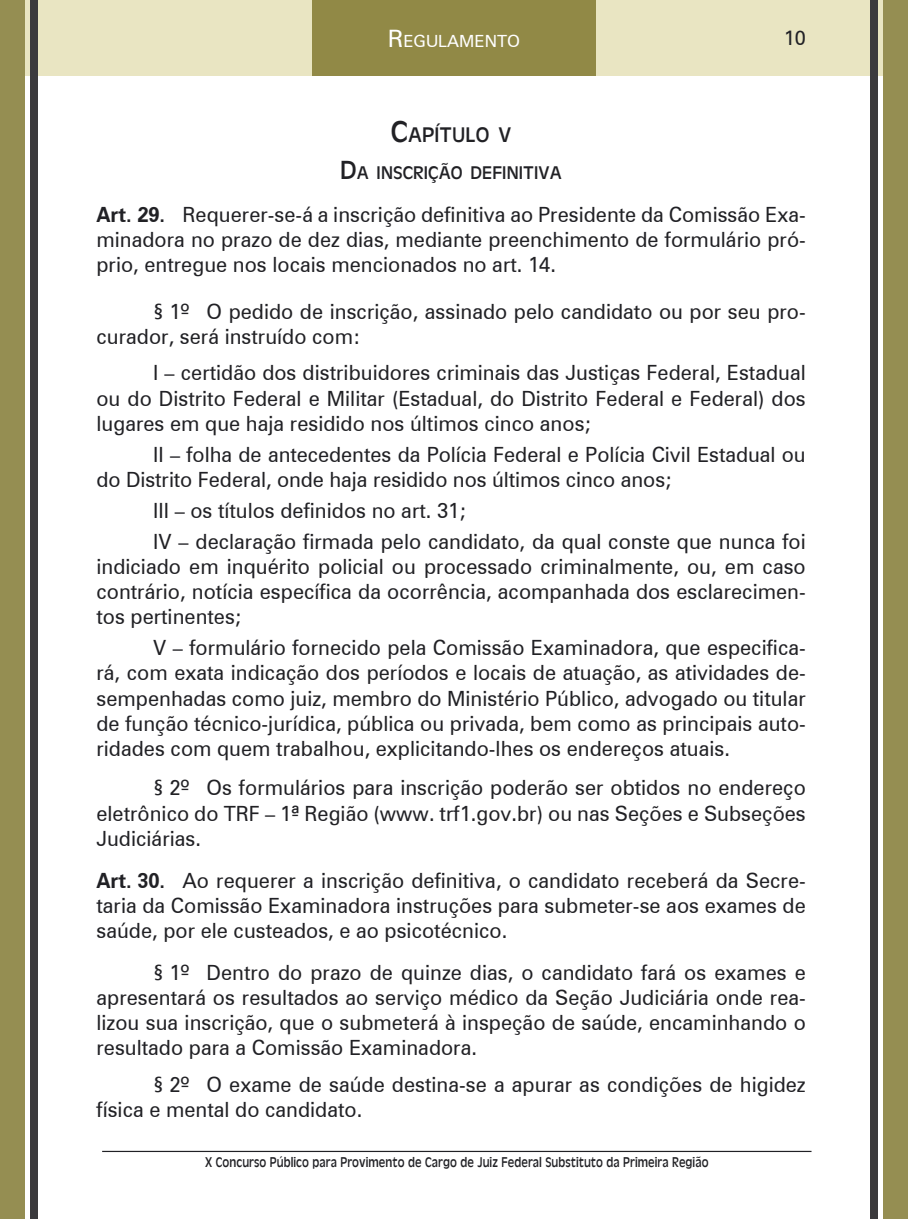
<style>
.page{position:relative;width:908px;height:1219px;background:#fff}
.page>*{position:absolute;margin:0;border:0;box-sizing:border-box;transform-origin:0 0}
.t1{font:21px/25.2px "Zurich BT";color:#212125;text-align:justify;scale:.96 1}
.t2{font:21px "Antique";color:#212125}
.t3{font:20px "Zurich BT";color:#212125}
.t4{font:18.2px "Antique";color:#212125}
.t5{font:16.8px "Zurich BT";color:#fff}
.t6{font:14px "Antique Condensed";color:#212125}
.s1{font-size:24px}
.s2{font-size:30px}
.s3{font-size:26px}
.s4{font-weight:700}
</style>
<div class="page">
<div style="left:0;top:0;width:907px;height:76px;background:#e9e5c2"></div>
<hr style="left:102px;top:1151px;width:709px;height:1px;background:#212125">
<div style="left:312px;top:0;width:283px;height:76px;background:#918946"></div>
<div style="left:30px;top:0;width:7px;height:1219px;background:#3b3a3d"></div>
<div style="left:0;top:0;width:24px;height:1219px;background:#958e52"></div>
<div style="left:870px;top:0;width:7px;height:1219px;background:#3b3a3d"></div>
<div style="left:883px;top:0;width:24px;height:1219px;background:#958e52"></div>
<p class="t5" style="left:387px;top:31px;width:134px"><span class="s1">R</span>EGULAMENTO</p>
<p class="t3" style="left:783px;top:26px;width:24px">10</p>
<p class="t2" style="left:390px;top:123px;width:122px"><span class="s2">C</span>APÍTULO V</p>
<p class="t4" style="left:340px;top:162px;width:223px"><span class="s3">D</span>A INSCRIÇÃO DEFINITIVA</p>
<p class="t1" style="left:96px;top:201px;width:740px"><span class="s4">Art. 29.</span> Requerer-se-á a inscrição definitiva ao Presidente da Comissão Exa&shy;minadora no prazo de dez dias, mediante preenchimento de formulário pró&shy;prio, entregue nos locais mencionados no art. 14.</p>
<p class="t1" style="left:96px;top:298px;width:740px;text-indent:57px">§ 1º O pedido de inscrição, assinado pelo candidato ou por seu pro&shy;curador, será instruído com:</p>
<p class="t1" style="left:96px;top:360px;width:740px;text-indent:57px">I – certidão dos distribuidores criminais das Justiças Federal, Estadual ou do Distrito Federal e Militar (Estadual, do Distrito Federal e Federal) dos lugares em que haja residido nos últimos cinco anos;</p>
<p class="t1" style="left:96px;top:442px;width:740px;text-indent:57px">II – folha de antecedentes da Polícia Federal e Polícia Civil Estadual ou do Distrito Federal, onde haja residido nos últimos cinco anos;</p>
<p class="t1" style="left:153px;top:495px;width:681px;line-height:30.8px">III – os títulos definidos no art. 31;<br>IV – declaração firmada pelo candidato, da qual conste que nunca foi</p>
<p class="t1" style="left:96px;top:554px;width:740px">indiciado em inquérito policial ou processado criminalmente, ou, em caso contrário, notícia específica da ocorrência, acompanhada dos esclarecimen&shy;tos pertinentes;</p>
<p class="t1" style="left:96px;top:635px;width:740px;text-indent:57px">V – formulário fornecido pela Comissão Examinadora, que especifica&shy;rá, com exata indicação dos períodos e locais de atuação, as atividades de&shy;sempenhadas como juiz, membro do Ministério Público, advogado ou titular de função técnico-jurídica, pública ou privada, bem como as principais auto&shy;ridades com quem trabalhou, explicitando-lhes os endereços atuais.</p>
<p class="t1" style="left:96px;top:775px;width:740px;text-indent:57px">§ 2º Os formulários para inscrição poderão ser obtidos no endereço eletrônico do TRF – 1ª Região (www. trf1.gov.br) ou nas Seções e Subseções Judiciárias.</p>
<p class="t1" style="left:96px;top:868px;width:740px"><span class="s4">Art. 30.</span> Ao requerer a inscrição definitiva, o candidato receberá da Secre&shy;taria da Comissão Examinadora instruções para submeter-se aos exames de saúde, por ele custeados, e ao psicotécnico.</p>
<p class="t1" style="left:96px;top:959px;width:740px;text-indent:57px">§ 1º Dentro do prazo de quinze dias, o candidato fará os exames e apresentará os resultados ao serviço médico da Seção Judiciária onde rea&shy;lizou sua inscrição, que o submeterá à inspeção de saúde, encaminhando o resultado para a Comissão Examinadora.</p>
<p class="t1" style="left:96px;top:1071px;width:740px;text-indent:57px">§ 2º O exame de saúde destina-se a apurar as condições de higidez física e mental do candidato.</p>
<p class="t6" style="left:205px;top:1154px;width:504px">X Concurso Público para Provimento de Cargo de Juiz Federal Substituto da Primeira Região</p>
</div>
